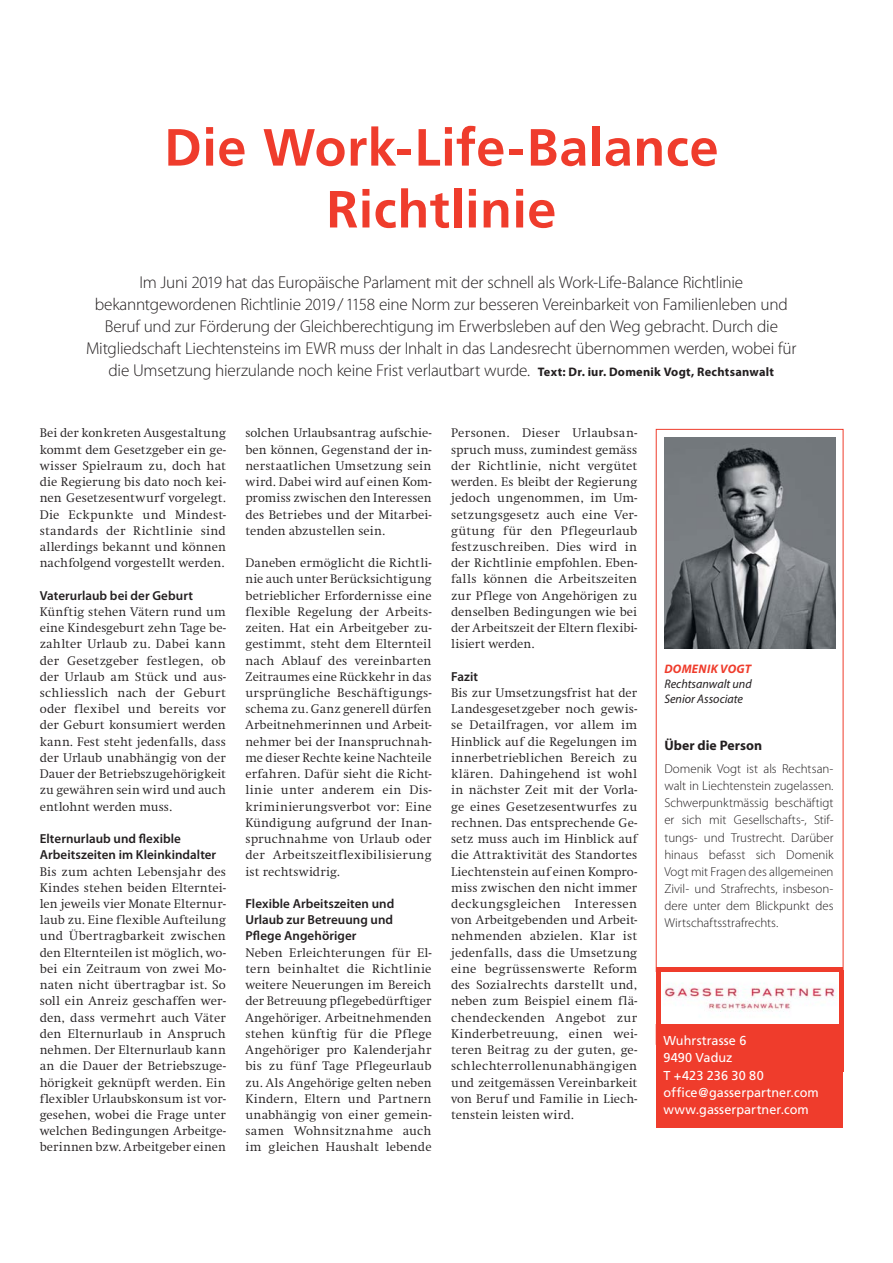
<style>
.page{position:relative;width:893px;height:1263px;background:#fff}
.page>*{position:absolute;margin:0;border:0;box-sizing:border-box;transform-origin:0 0}
.t1{font:700 52.2px/61.9px "Frutiger";letter-spacing:.01em;color:#ef3c2c;text-align:center}
.t2{font:300 17.25px/22px "Myriad Pro";letter-spacing:-.015em;color:#231f20;text-align:center}
.t3{font:700 13.8px "Myriad";letter-spacing:.005em;color:#231f20}
.t4{font:600 13.05px/16.2px "Myriad Pro";letter-spacing:.005em;color:#231f20}
.t5{font:300 12.9px/16.2px "Swift";letter-spacing:.01em;color:#231f20;text-align:justify}
.t6{font:300 12.9px/17.2px "Myriad Pro";color:#231f20;text-align:justify}
.t7{font:12.9px/17.2px "Frutiger";letter-spacing:.005em;color:#fff}
.t8{font:italic 12.45px/14.9px "Myriad Pro";color:#231f20}
.t9{font:italic 700 12.45px "Myriad";letter-spacing:.02em;color:#ef3c2c}
.s1{font-weight:700;font-size:12.45px}
</style>
<div class="page">
<svg style="left:655px;top:429px;width:189px;height:616px"></svg>
<div style="left:656px;top:968px;width:187px;height:160px;background:#ef3c2c"></div>
<img style="left:655px;top:973px;width:189px;height:50px">
<hr style="left:839px;top:970px;width:4px;height:102px;background:#ef3c2c">
<hr style="left:656px;top:970px;width:4px;height:143px;background:#ef3c2c">
<img style="left:664px;top:438px;width:172px;height:211px">
<h1 class="t1" style="left:164px;top:121px;width:556px">Die Work-Life-Balance<br>Richtlinie</h1>
<p class="t2" style="left:86px;top:272px;width:712px">Im Juni 2019 hat das Europäische Parlament mit der schnell als Work-Life-Balance Richtlinie bekanntgewordenen Richtlinie 2019 / 1158 eine Norm zur besseren Vereinbarkeit von Familienleben und Beruf und zur Förderung der Gleichberechtigung im Erwerbsleben auf den Weg gebracht. Durch die Mitgliedschaft Liechtensteins im EWR muss der Inhalt in das Landesrecht übernommen werden, wobei für die Umsetzung hierzulande noch keine Frist verlautbart wurde. <span class="s1">Text: Dr. iur. Domenik Vogt, Rechtsanwalt</span></p>
<p class="t5" style="left:40px;top:426px;width:188px">Bei der konkreten Ausgestaltung kommt dem Gesetzgeber ein ge&shy;wisser Spielraum zu, doch hat die Regierung bis dato noch kei&shy;nen Gesetzesentwurf vorgelegt.<br>Die Eckpunkte und Mindest&shy;standards der Richtlinie sind allerdings bekannt und können nachfolgend vorgestellt werden.</p>
<p class="t4" style="left:40px;top:588px;width:155px">Vaterurlaub bei der Geburt</p>
<p class="t5" style="left:40px;top:605px;width:188px">Künftig stehen Vätern rund um eine Kindesgeburt zehn Tage be&shy;zahlter Urlaub zu. Dabei kann der Gesetzgeber festlegen, ob der Urlaub am Stück und aus&shy;schliesslich nach der Geburt oder flexibel und bereits vor der Geburt konsumiert werden kann. Fest steht jedenfalls, dass der Urlaub unabhängig von der Dauer der Betriebszugehörigkeit zu gewähren sein wird und auch entlohnt werden muss.</p>
<p class="t4" style="left:40px;top:832px;width:178px">Elternurlaub und flexible<br>Arbeitszeiten im Kleinkindalter</p>
<p class="t5" style="left:40px;top:864px;width:188px">Bis zum achten Lebensjahr des Kindes stehen beiden Elterntei&shy;len jeweils vier Monate Elternur&shy;laub zu. Eine flexible Aufteilung und Übertragbarkeit zwischen den Elternteilen ist möglich, wo&shy;bei ein Zeitraum von zwei Mo&shy;naten nicht übertragbar ist. So soll ein Anreiz geschaffen wer&shy;den, dass vermehrt auch Väter den Elternurlaub in Anspruch nehmen. Der Elternurlaub kann an die Dauer der Betriebszuge&shy;hörigkeit geknüpft werden. Ein flexibler Urlaubskonsum ist vor&shy;gesehen, wobei die Frage unter welchen Bedingungen Arbeitge&shy;berinnen bzw. Arbeitgeber einen</p>
<p class="t5" style="left:245px;top:426px;width:188px">solchen Urlaubsantrag aufschie&shy;ben können, Gegenstand der in&shy;nerstaatlichen Umsetzung sein wird. Dabei wird auf einen Kom&shy;promiss zwischen den Interessen des Betriebes und der Mitarbei&shy;tenden abzustellen sein.</p>
<p class="t5" style="left:245px;top:556px;width:188px">Daneben ermöglicht die Richtli&shy;nie auch unter Berücksichtigung betrieblicher Erfordernisse eine flexible Regelung der Arbeits&shy;zeiten. Hat ein Arbeitgeber zu&shy;gestimmt, steht dem Elternteil nach Ablauf des vereinbarten Zeitraumes eine Rückkehr in das ursprüngliche Beschäftigungs&shy;schema zu. Ganz generell dürfen Arbeitnehmerinnen und Arbeit&shy;nehmer bei der Inanspruchnah&shy;me dieser Rechte keine Nachteile erfahren. Dafür sieht die Richt&shy;linie unter anderem ein Dis&shy;kriminierungsverbot vor: Eine Kündigung aufgrund der Inan&shy;spruchnahme von Urlaub oder der Arbeitszeitflexibilisierung ist rechtswidrig.</p>
<p class="t4" style="left:245px;top:896px;width:150px;text-align:justify">Flexible Arbeitszeiten und Urlaub zur Betreuung und Pflege Angehöriger</p>
<p class="t5" style="left:245px;top:945px;width:188px">Neben Erleichterungen für El&shy;tern beinhaltet die Richtlinie weitere Neuerungen im Bereich der Betreuung pflegebedürftiger Angehöriger. Arbeitnehmenden stehen künftig für die Pflege Angehöriger pro Kalenderjahr bis zu fünf Tage Pflegeurlaub zu. Als Angehörige gelten neben Kindern, Eltern und Partnern unabhängig von einer gemein&shy;samen Wohnsitznahme auch im gleichen Haushalt lebende</p>
<p class="t5" style="left:451px;top:426px;width:188px">Personen. Dieser Urlaubsan&shy;spruch muss, zumindest gemäss der Richtlinie, nicht vergütet werden. Es bleibt der Regierung jedoch ungenommen, im Um&shy;setzungsgesetz auch eine Ver&shy;gütung für den Pflegeurlaub festzuschreiben. Dies wird in der Richtlinie empfohlen. Eben&shy;falls können die Arbeitszeiten zur Pflege von Angehörigen zu denselben Bedingungen wie bei der Arbeitszeit der Eltern flexibi&shy;lisiert werden.</p>
<p class="t4" style="left:451px;top:669px;width:28px">Fazit</p>
<p class="t5" style="left:451px;top:686px;width:188px">Bis zur Umsetzungsfrist hat der Landesgesetzgeber noch gewis&shy;se Detailfragen, vor allem im Hinblick auf die Regelungen im innerbetrieblichen Bereich zu klären. Dahingehend ist wohl in nächster Zeit mit der Vorla&shy;ge eines Gesetzesentwurfes zu rechnen. Das entsprechende Ge&shy;setz muss auch im Hinblick auf die Attraktivität des Standortes Liechtenstein auf einen Kompro&shy;miss zwischen den nicht immer deckungsgleichen Interessen von Arbeitgebenden und Arbeit&shy;nehmenden abzielen. Klar ist jedenfalls, dass die Umsetzung eine begrüssenswerte Reform des Sozialrechts darstellt und, neben zum Beispiel einem flä&shy;chendeckenden Angebot zur Kinderbetreuung, einen wei&shy;teren Beitrag zu der guten, ge&shy;schlechterrollenunabhängigen und zeitgemässen Vereinbarkeit von Beruf und Familie in Liech&shy;tenstein leisten wird.</p>
<p class="t9" style="left:664px;top:664px;width:88px">DOMENIK VOGT</p>
<p class="t8" style="left:664px;top:676px;width:89px">Rechtsanwalt und<br>Senior Associate</p>
<p class="t3" style="left:664px;top:740px;width:100px">Über die Person</p>
<p class="t6" style="left:664px;top:761px;width:171px">Domenik Vogt ist als Rechtsan&shy;walt in Liechtenstein zugelassen.<br>Schwerpunktmässig beschäftigt er sich mit Gesellschafts-, Stif&shy;tungs- und Trustrecht. Darüber hinaus befasst sich Domenik Vogt mit Fragen des allgemeinen Zivil- und Strafrechts, insbeson&shy;dere unter dem Blickpunkt des Wirtschaftsstrafrechts.</p>
<p class="t7" style="left:663px;top:1033px;width:157px">Wuhrstrasse 6<br>9490 Vaduz<br>T +423 236 30 80 office@gasserpartner.com www.gasserpartner.com</p>
</div>
